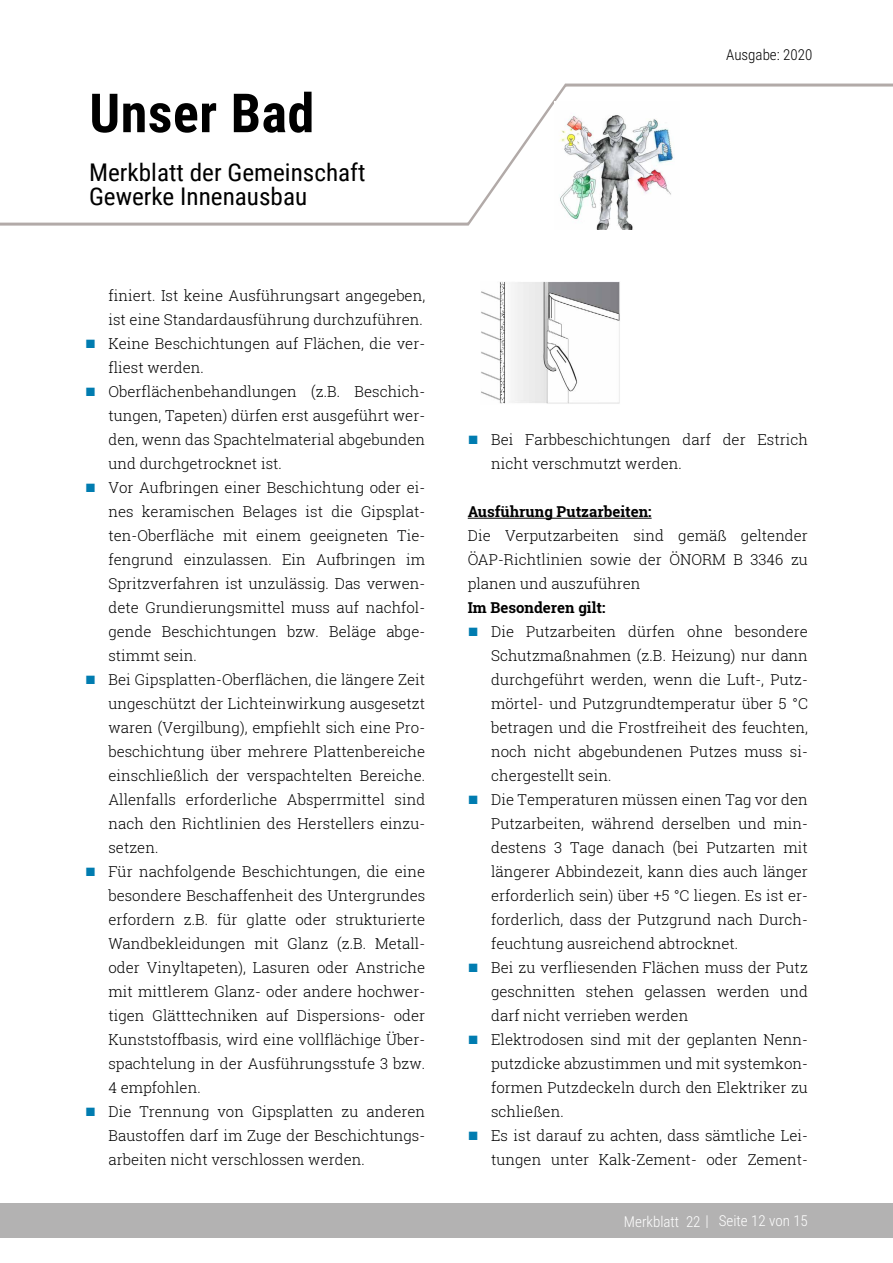
<style>
.page{position:relative;width:893px;height:1263px;background:#fff}
.page>*{position:absolute;margin:0;border:0;box-sizing:border-box;transform-origin:0 0}
.t1{font:700 54px "Roboto Condensed";letter-spacing:.01em;color:#000}
.t2{font:24.3px/24px "Roboto Condensed";color:#000}
.t3{font:300 15px/24px "Roboto Slab";color:#000;text-align:justify}
.t4{font:700 15px "Roboto Slab";color:#000}
.t5{font:300 15px "Roboto Condensed";color:#fff}
.t6{font:300 15px "Roboto Condensed";color:#000}
.s1{font-family:"Arial";font-weight:400;font-size:18px;color:#007cb0}
</style>
<div class="page">
<svg style="left:0;top:83px;width:893px;height:143px"></svg>
<div style="left:0;top:1203px;width:893px;height:34px;background:#b3b2b2"></div>
<img style="left:555px;top:102px;width:124px;height:128px">
<hr style="left:468px;top:518px;width:184px;height:1px;background:#000">
<img style="left:481px;top:282px;width:139px;height:122px">
<h1 class="t1" style="left:89px;top:75px;width:226px">Unser Bad</h1>
<h2 class="t2" style="left:89px;top:160px;width:278px">Merkblatt der Gemeinschaft<br>Gewerke Innenausbau</h2>
<p class="t3" style="left:108px;top:283px;width:318px">finiert. Ist keine Ausführungsart angegeben, ist eine Standardausführung durchzuführen.</p>
<p class="t3" style="left:108px;top:331px;width:318px;text-indent:-23px"><span class="s1">■</span> Keine Beschichtungen auf Flächen, die ver&shy;fliest werden.</p>
<p class="t3" style="left:108px;top:379px;width:318px;text-indent:-23px"><span class="s1">■</span> Oberflächenbehandlungen (z.B. Beschich&shy;tungen, Tapeten) dürfen erst ausgeführt wer&shy;den, wenn das Spachtelmaterial abgebunden und durchgetrocknet ist.</p>
<p class="t3" style="left:108px;top:475px;width:318px;text-indent:-23px"><span class="s1">■</span> Vor Aufbringen einer Beschichtung oder ei&shy;nes keramischen Belages ist die Gipsplat&shy;ten-Oberfläche mit einem geeigneten Tie&shy;fengrund einzulassen. Ein Aufbringen im Spritzverfahren ist unzulässig. Das verwen&shy;dete Grundierungsmittel muss auf nachfol&shy;gende Beschichtungen bzw. Beläge abge&shy;stimmt sein.</p>
<p class="t3" style="left:108px;top:667px;width:318px;text-indent:-23px"><span class="s1">■</span> Bei Gipsplatten-Oberflächen, die längere Zeit ungeschützt der Lichteinwirkung ausgesetzt waren (Vergilbung), empfiehlt sich eine Pro&shy;beschichtung über mehrere Plattenbereiche einschließlich der verspachtelten Bereiche.<br>Allenfalls erforderliche Absperrmittel sind nach den Richtlinien des Herstellers einzu&shy;setzen.</p>
<p class="t3" style="left:108px;top:859px;width:318px;text-indent:-23px"><span class="s1">■</span> Für nachfolgende Beschichtungen, die eine besondere Beschaffenheit des Untergrundes erfordern z.B. für glatte oder strukturierte Wandbekleidungen mit Glanz (z.B. Metall&shy;oder Vinyltapeten), Lasuren oder Anstriche mit mittlerem Glanz- oder andere hochwer&shy;tigen Glätttechniken auf Dispersions- oder Kunststoffbasis, wird eine vollflächige Über&shy;spachtelung in der Ausführungsstufe 3 bzw.<br>4 empfohlen.</p>
<p class="t3" style="left:108px;top:1099px;width:318px;text-indent:-23px"><span class="s1">■</span> Die Trennung von Gipsplatten zu anderen Baustoffen darf im Zuge der Beschichtungs&shy;arbeiten nicht verschlossen werden.</p>
<p class="t6" style="left:726px;top:44px;width:88px">Ausgabe: 2020</p>
<p class="t3" style="left:491px;top:427px;width:318px;text-indent:-23px"><span class="s1">■</span> Bei Farbbeschichtungen darf der Estrich nicht verschmutzt werden.</p>
<p class="t4" style="left:468px;top:501px;width:185px">Ausführung Putzarbeiten:</p>
<p class="t3" style="left:468px;top:523px;width:342px">Die Verputzarbeiten sind gemäß geltender ÖAP-Richtlinien sowie der ÖNORM B 3346 zu planen und auszuführen</p>
<p class="t4" style="left:468px;top:597px;width:139px">Im Besonderen gilt:</p>
<p class="t3" style="left:491px;top:619px;width:318px;text-indent:-23px"><span class="s1">■</span> Die Putzarbeiten dürfen ohne besondere Schutzmaßnahmen (z.B. Heizung) nur dann durchgeführt werden, wenn die Luft-, Putz&shy;mörtel- und Putzgrundtemperatur über 5 °C betragen und die Frostfreiheit des feuchten, noch nicht abgebundenen Putzes muss si&shy;chergestellt sein.</p>
<p class="t3" style="left:491px;top:787px;width:318px;text-indent:-23px"><span class="s1">■</span> Die Temperaturen müssen einen Tag vor den Putzarbeiten, während derselben und min&shy;destens 3 Tage danach (bei Putzarten mit längerer Abbindezeit, kann dies auch länger erforderlich sein) über +5 °C liegen. Es ist er&shy;forderlich, dass der Putzgrund nach Durch&shy;feuchtung ausreichend abtrocknet.</p>
<p class="t3" style="left:491px;top:955px;width:318px;text-indent:-23px"><span class="s1">■</span> Bei zu verfliesenden Flächen muss der Putz geschnitten stehen gelassen werden und darf nicht verrieben werden</p>
<p class="t3" style="left:491px;top:1027px;width:318px;text-indent:-23px"><span class="s1">■</span> Elektrodosen sind mit der geplanten Nenn&shy;putzdicke abzustimmen und mit systemkon&shy;formen Putzdeckeln durch den Elektriker zu schließen.</p>
<p class="t3" style="left:468px;top:1123px;width:342px;text-align:right"><span class="s1">■</span> Es ist darauf zu achten, dass sämtliche Lei&shy;tungen unter Kalk-Zement- oder Zement-</p>
<p class="t5" style="left:624px;top:1210px;width:186px">Merkblatt 22 | Seite 12 von 15</p>
</div>
